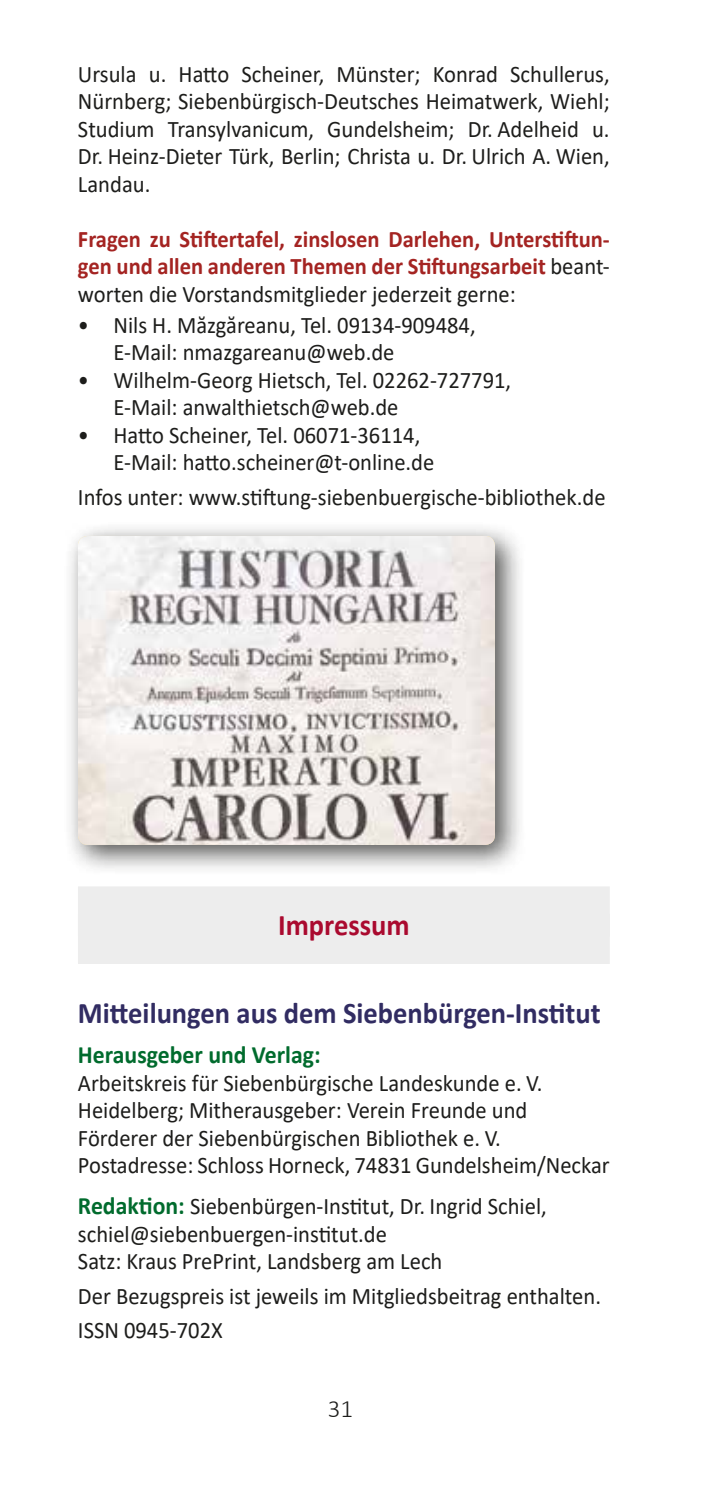
<style>
.page{position:relative;width:702px;height:1489px;background:#fff}
.page>*{position:absolute;margin:0;border:0;box-sizing:border-box;transform-origin:0 0}
.Titel_1b__12_pt{font:700 30px "Calibri";color:#312c62;scale:.95 1}
.Titel_1a__12_pt_grau{font:700 30px "Calibri";color:#aa0a2f;scale:.95 1}
.Titel_4__9_pt_links{font:700 25px "Calibri";color:#006b2d;scale:.95 1}
.t1{font:300 25px "Calibri";color:#1d1d1b}
.Text_Spenden{font:23.75px/27.5px "Calibri";color:#1d1d1b;text-align:justify;scale:.95 1}
.Text_Bücherliste_hän{font:23.75px/27.5px "Calibri";color:#1d1d1b;scale:.95 1}
.Text_Spenden-2{font:700 23.75px/27.5px "Calibri";color:#a42422;text-align:justify;scale:.95 1}
.Titel_4__9_pt_links-2{font:23.75px/27.5px "Calibri";color:#1d1d1b;scale:.95 1}
.s1{font-weight:400;color:#1d1d1b}
.s2{font-weight:700;font-size:25px;color:#006b2d}
</style>
<div class="page">
<div style="left:78px;top:886px;width:531px;height:50px;background:#ededed"></div>
<div style="left:78px;top:913px;width:531px;height:50px;background:#ededed"></div>
<div style="left:63px;top:521px;width:463px;height:355px;background:#1d1d1b;opacity:.75"></div>
<img style="left:78px;top:536px;width:417px;height:308px">
<p class="Text_Spenden" style="left:78px;top:59px;width:561px">Ursula u. Hatto Scheiner, Münster; Konrad Schullerus, Nürnberg; Siebenbürgisch-Deutsches Heimatwerk, Wiehl; Studium Transylvanicum, Gundelsheim; Dr. Adelheid u.<br>Dr. Heinz-Dieter Türk, Berlin; Christa u. Dr. Ulrich A. Wien, Landau.</p>
<p class="Text_Spenden-2" style="left:78px;top:225px;width:561px">Fragen zu Stiftertafel, zinslosen Darlehen, Unterstiftun&shy;gen und allen anderen Themen der Stiftungsarbeit <span class="s1">beant&shy;worten die Vorstandsmitglieder jederzeit gerne:</span></p>
<p class="Text_Bücherliste_hän" style="left:113px;top:310px;width:383px;text-indent:-35px">• Nils H. Măzgăreanu, Tel. 09134-909484,<br>E-Mail: nmazgareanu@web.de</p>
<p class="Text_Bücherliste_hän" style="left:113px;top:365px;width:420px;text-indent:-35px">• Wilhelm-Georg Hietsch, Tel. 02262-727791,<br>E-Mail: anwalthietsch@web.de</p>
<p class="Text_Bücherliste_hän" style="left:113px;top:420px;width:339px;text-indent:-35px">• Hatto Scheiner, Tel. 06071-36114,<br>E-Mail: hatto.scheiner@t-online.de</p>
<p class="Text_Spenden" style="left:78px;top:482px;width:557px">Infos unter: www.stiftung-siebenbuergische-bibliothek.de</p>
<p class="Titel_1a__12_pt_grau" style="left:278px;top:904px;width:140px">Impressum</p>
<p class="Titel_1b__12_pt" style="left:78px;top:991px;width:551px">Mitteilungen aus dem Siebenbürgen-Institut</p>
<p class="Titel_4__9_pt_links" style="left:78px;top:1037px;width:257px">Herausgeber und Verlag:</p>
<p class="Text_Spenden" style="left:78px;top:1068px;width:490px;text-align:left">Arbeitskreis für Siebenbürgische Landeskunde e. V.<br>Heidelberg; Mitherausgeber: Verein Freunde und<br>Förderer der Siebenbürgischen Bibliothek e. V.</p>
<p class="Text_Spenden" style="left:78px;top:1151px;width:561px">Postadresse: Schloss Horneck, 74831 Gundelsheim/Neckar</p>
<p class="Titel_4__9_pt_links-2" style="left:78px;top:1191px;width:495px"><span class="s2">Redaktion:</span> Siebenbürgen-Institut, Dr. Ingrid Schiel, schiel@siebenbuergen-institut.de</p>
<p class="Text_Spenden" style="left:78px;top:1246px;width:385px">Satz: Kraus PrePrint, Landsberg am Lech</p>
<p class="Text_Spenden" style="left:78px;top:1281px;width:552px">Der Bezugspreis ist jeweils im Mitgliedsbeitrag enthalten.</p>
<p class="Text_Spenden" style="left:78px;top:1315px;width:154px">ISSN 0945-702X</p>
<p class="t1" style="left:327px;top:1393px;width:27px">31</p>
</div>
